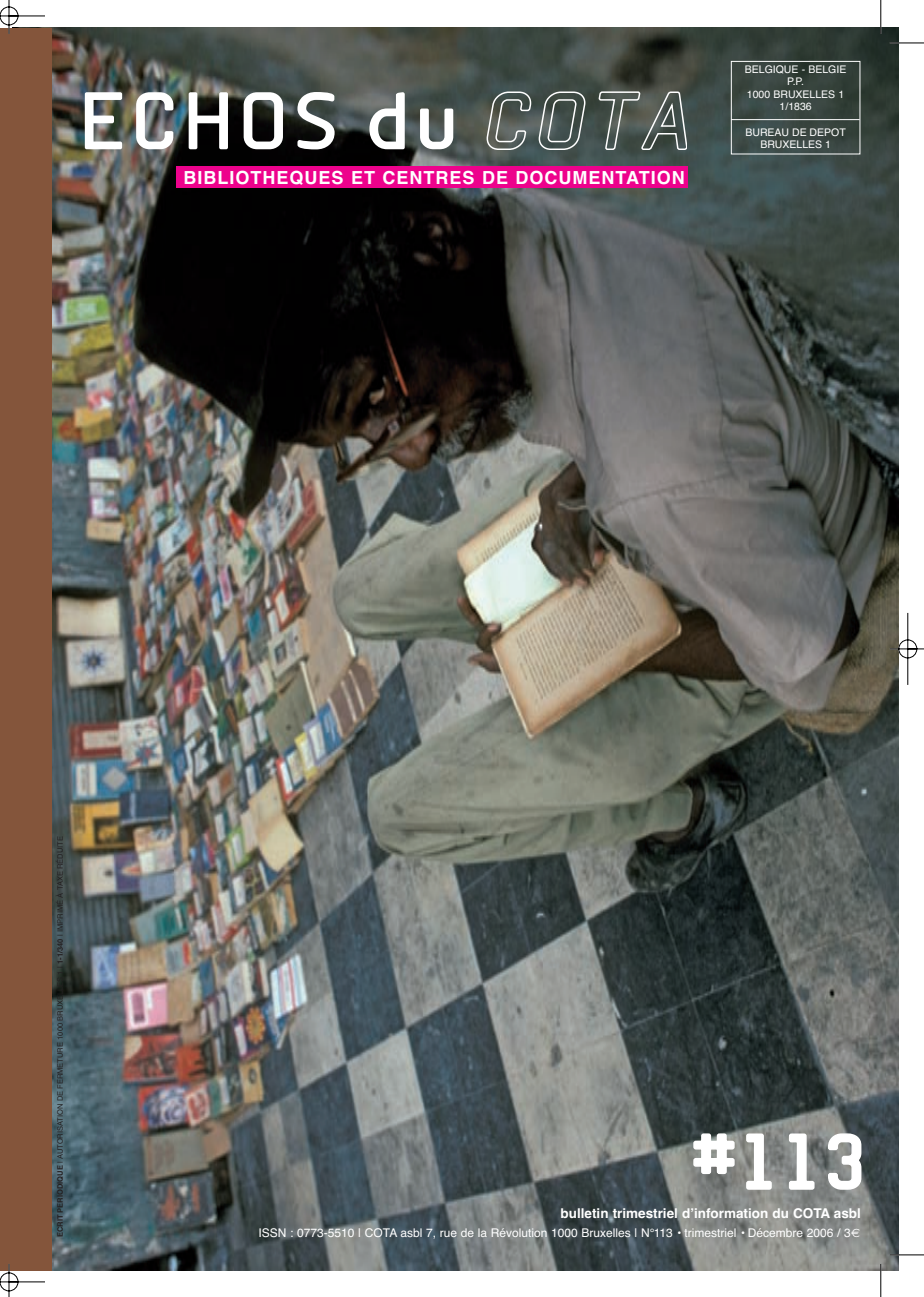
<style>
.page{position:relative;width:924px;height:1297px;background:#fff}
.page>*{position:absolute;margin:0;border:0;box-sizing:border-box;transform-origin:0 0}
.t1{font:700 75px "Beta Sans";color:#fff}
.t2{font:700 18px "Helvetica";letter-spacing:.055em;color:#fff}
.t3{font:700 13.5px "Helvetica";color:#fff}
.t4{font:12px "Helvetica";color:#fff}
.t5{font:10.5px/12.6px "Helvetica";color:#fff;text-align:center}
.t6{font:7.5px "Helvetica";color:#231f20}
.s1{font-weight:700}
.s2{font-family:"Euro Sans"}
</style>
<div class="page">
<img style="left:0;top:0;width:924px;height:1297px">
<h2 class="t2" style="left:183px;top:171px;width:503px">BIBLIOTHEQUES ET CENTRES DE DOCUMENTATION</h2>
<p class="t5" style="left:745px;top:64px;width:103px">BELGIQUE - BELGIE<br>P.P.<br>1000 BRUXELLES 1<br>1/1836</p>
<p class="t5" style="left:745px;top:127px;width:102px">BUREAU DE DEPOT<br>BRUXELLES 1</p>
<p class="t6" style="left:58px;top:1237px;width:402px;rotate:-90deg"><span class="s1">ECRIT PERIODIQUE</span> | AUTORISATION DE FERMETURE 1000 BRUXELLES 1 | <span class="s1">1-1/340</span> | IMPRIMÉ À TAXE RÉDUITE</p>
<h1 class="t1" style="left:690px;top:1118px;width:177px">#113</h1>
<p class="t3" style="left:560px;top:1209px;width:302px">bulletin trimestriel d’information du COTA asbl</p>
<p class="t4" style="left:258px;top:1228px;width:603px">ISSN : 0773-5510 | COTA asbl 7, rue de la Révolution 1000 Bruxelles | N°113 • trimestriel • Décembre 2006 / 3<span class="s2">€</span></p>
</div>
